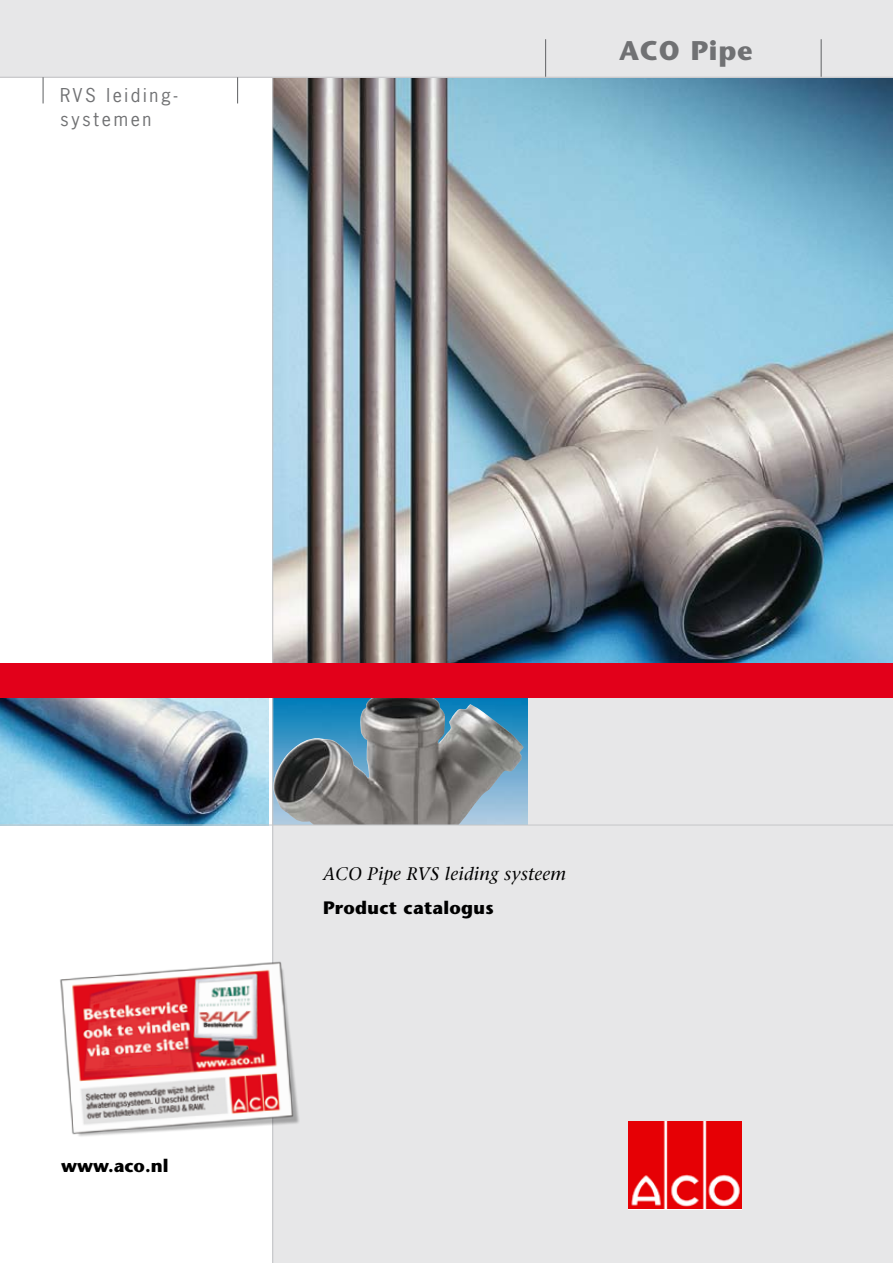
<style>
.page{position:relative;width:893px;height:1263px;background:#fff}
.page>*{position:absolute;margin:0;border:0;box-sizing:border-box;transform-origin:0 0}
.t1{font:700 27px "Stone Sans";letter-spacing:.03em;color:#707173}
.t2{font:700 18px "Stone Sans";letter-spacing:.015em;color:#000}
.t3{font:italic 18px "Stone Serif";letter-spacing:.015em;color:#000}
.t4{font:18px/24px "News Gothic";letter-spacing:.15em;color:#707173}
</style>
<div class="page">
<img style="left:273px;top:78px;width:620px;height:585px">
<img style="left:0;top:697px;width:269px;height:128px">
<div style="left:0;top:0;width:893px;height:77px;background:#e7e7e8"></div>
<hr style="left:821px;top:39px;width:1px;height:38px;background:#707173">
<hr style="left:545px;top:39px;width:1px;height:38px;background:#707173">
<hr style="left:0;top:77px;width:893px;height:1px;background:#c5c6c8">
<svg style="left:237px;top:77px;width:1px;height:26px"></svg>
<svg style="left:43px;top:77px;width:1px;height:26px"></svg>
<div style="left:272px;top:673px;width:621px;height:590px;background:#e7e7e8"></div>
<img style="left:628px;top:1122px;width:114px;height:87px">
<img style="left:273px;top:697px;width:251px;height:128px">
<hr style="left:0;top:825px;width:893px;height:1px;background:#c5c6c8">
<hr style="left:272px;top:78px;width:1px;height:1185px;background:#c5c6c8">
<div style="left:0;top:663px;width:893px;height:34px;background:#e2001a"></div>
<img style="left:60px;top:961px;width:239px;height:176px">
<p class="t4" style="left:60px;top:83px;width:119px">RVS leiding&shy;systemen</p>
<h1 class="t1" style="left:619px;top:34px;width:135px">ACO Pipe</h1>
<p class="t2" style="left:61px;top:1155px;width:109px">www.aco.nl</p>
<p class="t3" style="left:323px;top:863px;width:244px">ACO Pipe RVS leiding systeem</p>
<p class="t2" style="left:323px;top:897px;width:172px">Product catalogus</p>
</div>
